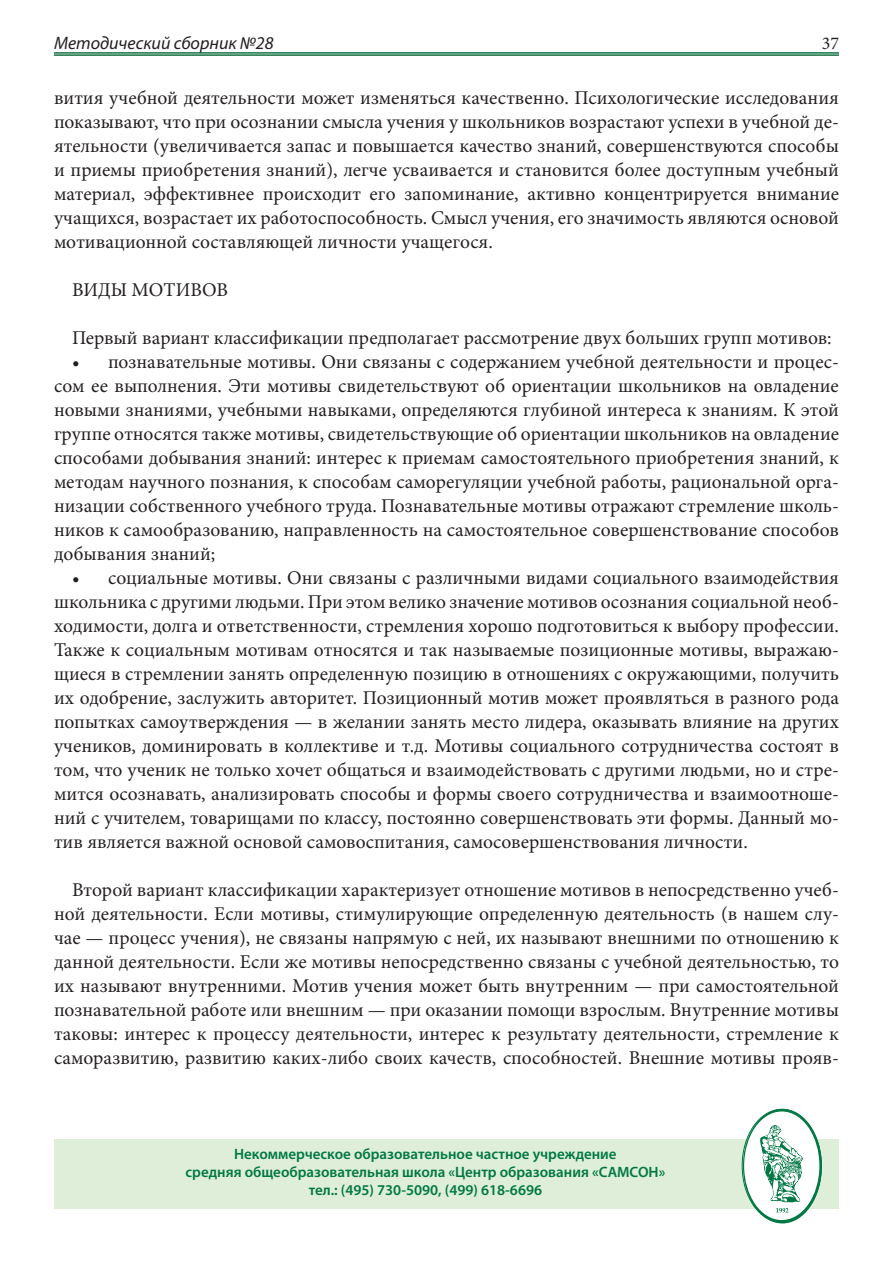
<style>
.page{position:relative;width:893px;height:1263px;background:#fff}
.page>*{position:absolute;margin:0;border:0;box-sizing:border-box;transform-origin:0 0}
.Paragraph_Style_1{font:19.5px/24px "Minion Pro";color:#231f20;text-align:justify}
.t1{font:italic 18px "Myriad Pro";color:#231f20}
.t2{font:18px "Minion Pro";color:#231f20}
.t3{font:600 15px/18px "Myriad Pro";color:#007843;text-align:center}
</style>
<div class="page">
<hr style="left:54px;top:52px;width:785px;height:1px;background:#063">
<hr style="left:54px;top:54px;width:785px;height:1px;background:#063">
<hr style="left:54px;top:55px;width:785px;height:1px;background:#063">
<div style="left:54px;top:1139px;width:785px;height:70px;background:#dfeed8"></div>
<svg style="left:742px;top:1109px;width:80px;height:114px"></svg>
<p class="t1" style="left:54px;top:32px;width:221px">Методический сборник №28</p>
<p class="Paragraph_Style_1" style="left:54px;top:86px;width:786px">вития учебной деятельности может изменяться качественно. Психологические исследования показывают, что при осознании смысла учения у школьников возрастают успехи в учебной де&shy;ятельности (увеличивается запас и повышается качество знаний, совершенствуются способы и приемы приобретения знаний), легче усваивается и становится более доступным учебный материал, эффективнее происходит его запоминание, активно концентрируется внимание учащихся, возрастает их работоспособность. Смысл учения, его значимость являются основой мотивационной составляющей личности учащегося.</p>
<p class="Paragraph_Style_1" style="left:72px;top:278px;width:158px">ВИДЫ МОТИВОВ</p>
<p class="Paragraph_Style_1" style="left:72px;top:326px;width:761px">Первый вариант классификации предполагает рассмотрение двух больших групп мотивов:</p>
<p class="Paragraph_Style_1" style="left:54px;top:350px;width:786px;text-indent:18px">• познавательные мотивы. Они связаны с содержанием учебной деятельности и процес&shy;сом ее выполнения. Эти мотивы свидетельствуют об ориентации школьников на овладение новыми знаниями, учебными навыками, определяются глубиной интереса к знаниям. К этой группе относятся также мотивы, свидетельствующие об ориентации школьников на овладение способами добывания знаний: интерес к приемам самостоятельного приобретения знаний, к методам научного познания, к способам саморегуляции учебной работы, рациональной орга&shy;низации собственного учебного труда. Познавательные мотивы отражают стремление школь&shy;ников к самообразованию, направленность на самостоятельное совершенствование способов добывания знаний;</p>
<p class="Paragraph_Style_1" style="left:54px;top:566px;width:786px;text-indent:18px">• социальные мотивы. Они связаны с различными видами социального взаимодействия школьника с другими людьми. При этом велико значение мотивов осознания социальной необ&shy;ходимости, долга и ответственности, стремления хорошо подготовиться к выбору профессии.<br>Также к социальным мотивам относятся и так называемые позиционные мотивы, выражаю&shy;щиеся в стремлении занять определенную позицию в отношениях с окружающими, получить их одобрение, заслужить авторитет. Позиционный мотив может проявляться в разного рода попытках самоутверждения — в желании занять место лидера, оказывать влияние на других учеников, доминировать в коллективе и т.д. Мотивы социального сотрудничества состоят в том, что ученик не только хочет общаться и взаимодействовать с другими людьми, но и стре&shy;мится осознавать, анализировать способы и формы своего сотрудничества и взаимоотноше&shy;ний с учителем, товарищами по классу, постоянно совершенствовать эти формы. Данный мо&shy;тив является важной основой самовоспитания, самосовершенствования личности.</p>
<p class="Paragraph_Style_1" style="left:54px;top:878px;width:786px;text-indent:18px">Второй вариант классификации характеризует отношение мотивов в непосредственно учеб&shy;ной деятельности. Если мотивы, стимулирующие определенную деятельность (в нашем слу&shy;чае — процесс учения), не связаны напрямую с ней, их называют внешними по отношению к данной деятельности. Если же мотивы непосредственно связаны с учебной деятельностью, то их называют внутренними. Мотив учения может быть внутренним — при самостоятельной познавательной работе или внешним — при оказании помощи взрослым. Внутренние мотивы таковы: интерес к процессу деятельности, интерес к результату деятельности, стремление к саморазвитию, развитию каких-либо своих качеств, способностей. Внешние мотивы прояв-</p>
<p class="t2" style="left:822px;top:31px;width:19px">37</p>
<p class="t3" style="left:185px;top:1145px;width:481px">Некоммерческое образовательное частное учреждение<br>средняя общеобразовательная школа «Центр образования «САМСОН» тел.: (495) 730-5090, (499) 618-6696</p>
</div>
